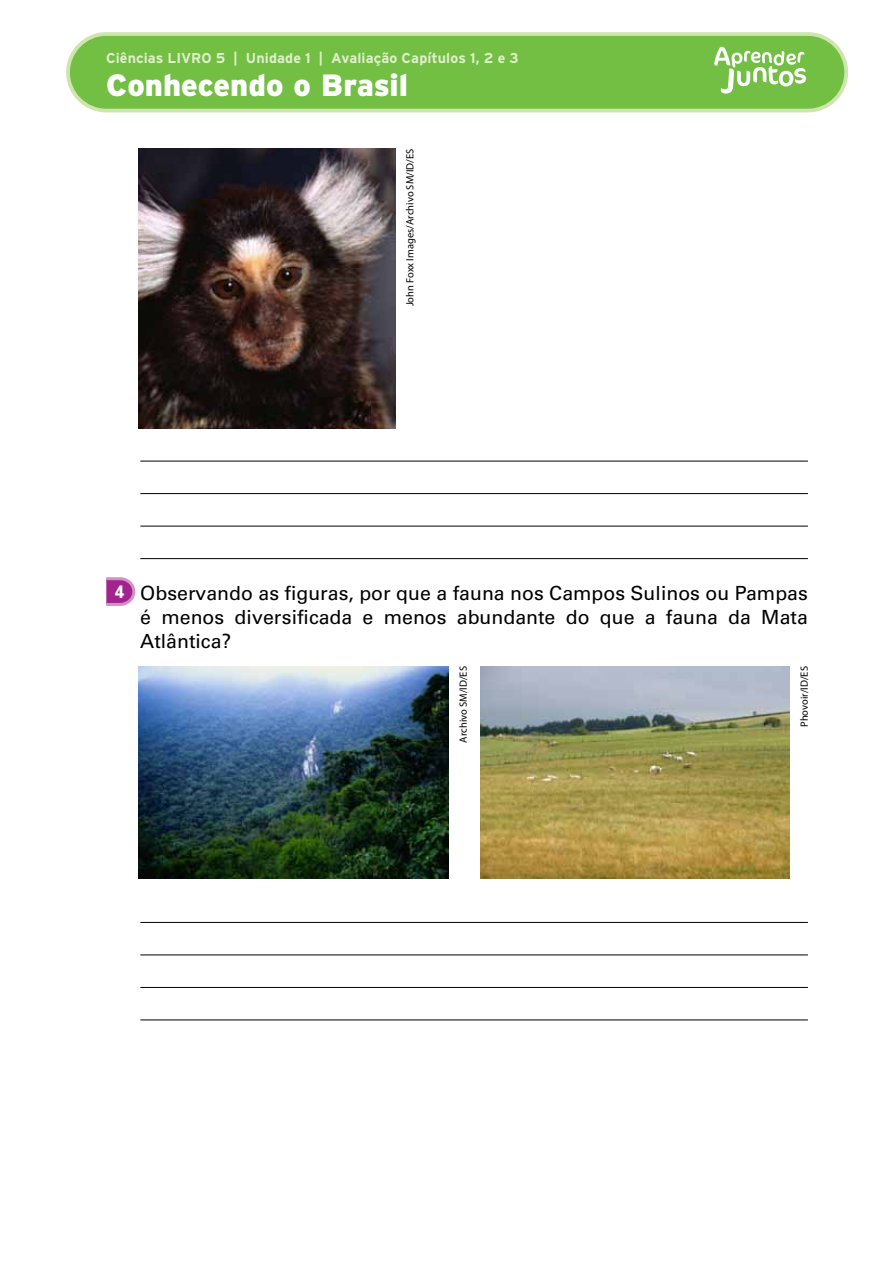
<style>
.page{position:relative;width:893px;height:1263px;background:#fff}
.page>*{position:absolute;margin:0;border:0;box-sizing:border-box;transform-origin:0 0}
.t1{font:900 30.75px "Interstate";color:#fff}
.t2{font:19.5px/24px "Univers LT Std";color:#000;text-align:justify}
.t3{font:700 14.25px "Interstate";letter-spacing:.005em;color:#e1eecd}
.t4{font:10.5px "Myriad Pro";color:#000}
.s1{font-family:"Univers";font-weight:700;font-size:18px;color:#fff}
</style>
<div class="page">
<div style="left:68px;top:34px;width:778px;height:77px;background:#72bf44;border-radius:38px"></div>
<div style="left:66px;top:32px;width:782px;height:80px;border:4px solid #cfe5ae;border-radius:38px"></div>
<svg style="left:714px;top:47px;width:92px;height:47px"></svg>
<hr style="left:140px;top:461px;width:668px;height:1px;background:#000">
<hr style="left:140px;top:493px;width:668px;height:1px;background:#000">
<hr style="left:140px;top:526px;width:668px;height:1px;background:#000">
<hr style="left:140px;top:558px;width:668px;height:1px;background:#000">
<hr style="left:140px;top:922px;width:668px;height:1px;background:#000">
<hr style="left:140px;top:954px;width:668px;height:1px;background:#000">
<hr style="left:140px;top:987px;width:668px;height:1px;background:#000">
<hr style="left:140px;top:1019px;width:668px;height:1px;background:#000">
<svg style="left:106px;top:577px;width:29px;height:29px"></svg>
<img style="left:139px;top:149px;width:256px;height:279px">
<img style="left:139px;top:666px;width:310px;height:213px">
<img style="left:480px;top:666px;width:310px;height:213px">
<p class="t3" style="left:106px;top:49px;width:414px">Ciências LIVRO 5 | Unidade 1 | Avaliação Capítulos 1, 2 e 3</p>
<h1 class="t1" style="left:106px;top:66px;width:303px">Conhecendo o Brasil</h1>
<p class="t4" style="left:404px;top:306px;width:159px;rotate:-90deg">John Foxx Images/Archivo SM/ID/ES</p>
<p class="t2" style="left:140px;top:581px;width:669px;text-indent:-26px"><span class="s1">4</span> Observando as figuras, por que a fauna nos Campos Sulinos ou Pampas é menos diversificada e menos abundante do que a fauna da Mata Atlântica?</p>
<p class="t4" style="left:457px;top:742px;width:78px;rotate:-90deg">Archivo SM/ID/ES</p>
<p class="t4" style="left:799px;top:727px;width:62px;rotate:-90deg">Phovoir/ID/ES</p>
</div>
